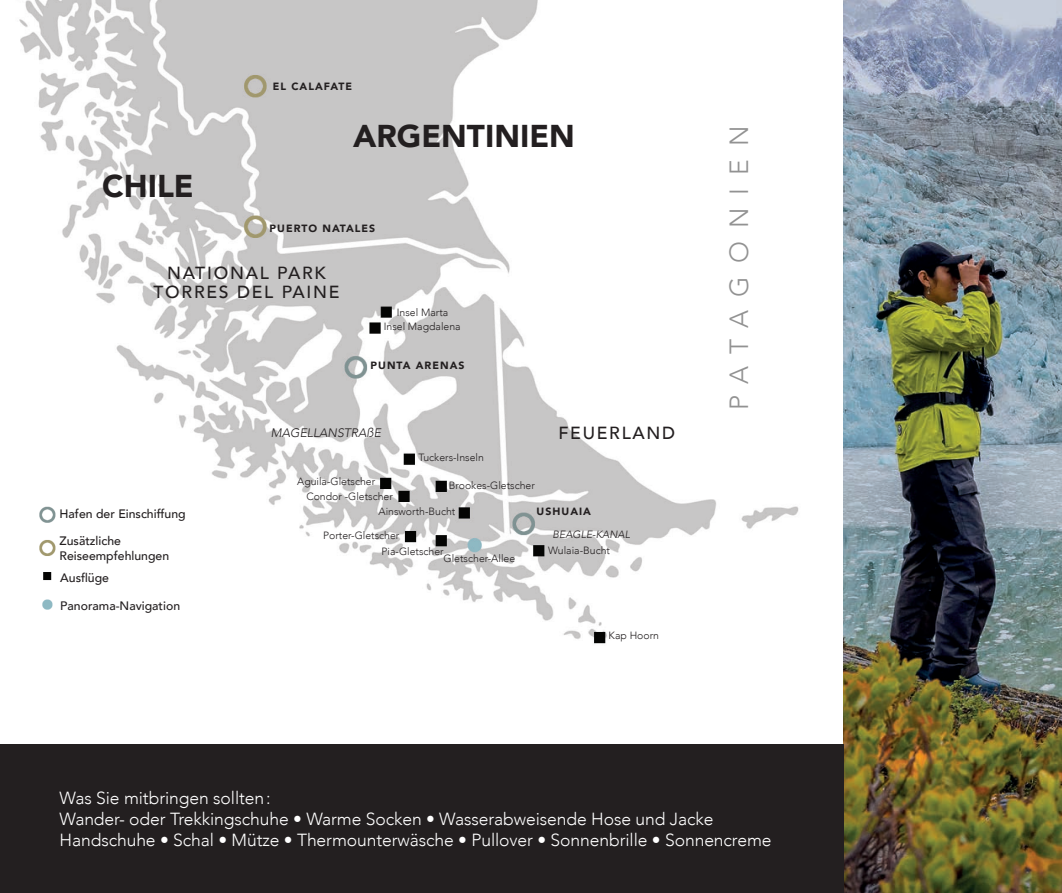
<style>
.page{position:relative;width:1062px;height:893px;background:#fff}
.page>*{position:absolute;margin:0;border:0;box-sizing:border-box;transform-origin:0 0}
.t1{font:900 31.5px "Avenir";color:#231f20}
.t2{font:300 26.25px "Avenir";letter-spacing:.5em;color:#929292}
.t3{font:300 17.5px/21px "Avenir";letter-spacing:-.005em;color:#fff}
.t4{font:500 17.5px/19.2px "Avenir";letter-spacing:.1em;color:#231f20;text-align:center}
.t5{font:500 12.25px/14.7px "Avenir";color:#231f20}
.t6{font:italic 300 12.25px "Avenir";color:#231f20}
.t7{font:300 10.5px "Avenir";color:#231f20}
.t8{font:900 10.5px "Avenir";letter-spacing:.1em;color:#231f20}
.t9{font:italic 300 10.5px "Avenir";color:#231f20}
</style>
<div class="page">
<img style="left:19px;top:0;width:780px;height:644px">
<img style="left:843px;top:0;width:219px;height:893px">
<div style="left:0;top:744px;width:843px;height:149px;background:#231f20"></div>
<img style="left:25px;top:506px;width:52px;height:24px">
<img style="left:25px;top:535px;width:52px;height:84px">
<p class="t8" style="left:273px;top:77px;width:81px">EL CALAFATE</p>
<p class="t1" style="left:102px;top:159px;width:93px">CHILE</p>
<p class="t1" style="left:353px;top:109px;width:223px">ARGENTINIEN</p>
<p class="t8" style="left:269px;top:219px;width:107px">PUERTO NATALES</p>
<p class="t4" style="left:153px;top:263px;width:188px">NATIONAL PARK<br>TORRES DEL PAINE</p>
<p class="t7" style="left:397px;top:306px;width:53px">Insel Marta</p>
<p class="t7" style="left:384px;top:320px;width:78px">Insel Magdalena</p>
<p class="t8" style="left:370px;top:356px;width:96px">PUNTA ARENAS</p>
<p class="t6" style="left:271px;top:426px;width:112px">MAGELLANSTRAßE</p>
<p class="t7" style="left:297px;top:475px;width:80px">Aguila-Gletscher</p>
<p class="t7" style="left:306px;top:490px;width:88px">Condor -Gletscher</p>
<p class="t7" style="left:418px;top:451px;width:67px">Tuckers-Inseln</p>
<p class="t7" style="left:449px;top:480px;width:87px">Brookes-Gletscher</p>
<p class="t4" style="left:558px;top:422px;width:118px">FEUERLAND</p>
<p class="t5" style="left:60px;top:506px;width:128px">Hafen der Einschiffung</p>
<p class="t5" style="left:60px;top:533px;width:111px">Zusätzliche<br>Reiseempfehlungen</p>
<p class="t5" style="left:60px;top:570px;width:50px">Ausflüge</p>
<p class="t5" style="left:60px;top:597px;width:121px">Panorama-Navigation</p>
<p class="t7" style="left:378px;top:506px;width:78px">Ainsworth-Bucht</p>
<p class="t8" style="left:536px;top:502px;width:56px">USHUAIA</p>
<p class="t7" style="left:323px;top:529px;width:78px">Porter-Gletscher</p>
<p class="t9" style="left:552px;top:528px;width:79px">BEAGLE-KANAL</p>
<p class="t7" style="left:381px;top:545px;width:64px">Pia-Gletscher</p>
<p class="t7" style="left:443px;top:552px;width:73px">Gletscher-Allee</p>
<p class="t7" style="left:548px;top:544px;width:63px">Wulaia-Bucht</p>
<p class="t7" style="left:608px;top:629px;width:52px">Kap Hoorn</p>
<p class="t2" style="left:723px;top:410px;width:286px;rotate:-90deg">PATAGONIEN</p>
<p class="t3" style="left:60px;top:787px;width:713px">Was Sie mitbringen sollten:<br>Wander- oder Trekkingschuhe • Warme Socken • Wasserabweisende Hose und Jacke<br>Handschuhe • Schal • Mütze • Thermounterwäsche • Pullover • Sonnenbrille • Sonnencreme</p>
</div>
